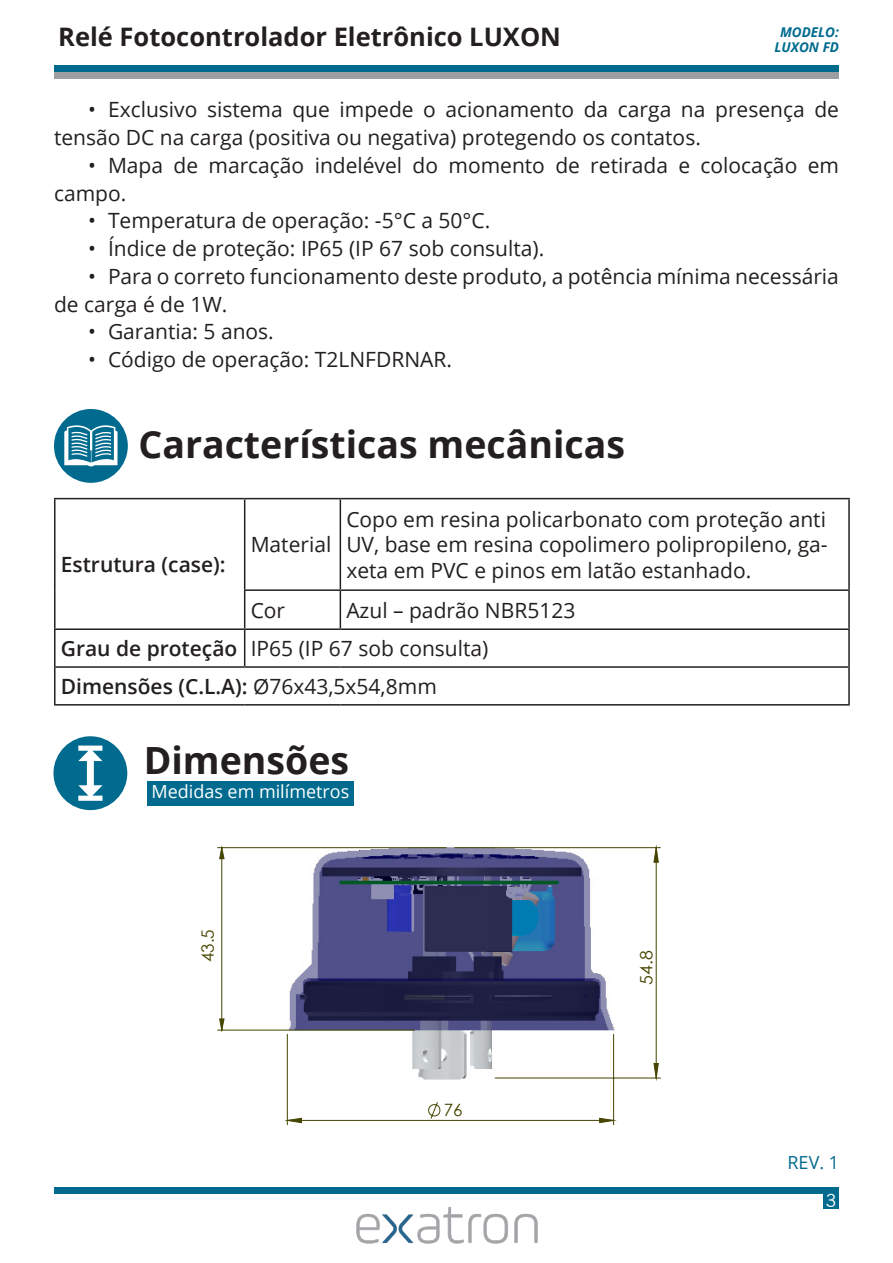
<style>
.page{position:relative;width:893px;height:1263px;background:#fff}
.page>*{position:absolute;margin:0;border:0;box-sizing:border-box;transform-origin:0 0}
.t1{font:700 37.5px "Open Sans";color:#231f20}
.t2{font:700 25.5px "Open Sans";color:#231f20}
.t3{font:21px/27.8px "Open Sans";color:#231f20}
.t4{font:600 21px "Open Sans";color:#231f20}
.t5{font:18px "Open Sans";color:#fff}
.t6{font:18px "Open Sans";color:#006b8f}
.t7{font:18px "News Gothic BT";color:#fff}
.t8{font:16.95px "Century Gothic";color:#454500}
.t9{font:16.95px "Century Gothic";color:#454500;scale:1.04 1}
.t10{font:italic 700 13.5px/15px "Open Sans";color:#006b8f;text-align:center}
.s1{font-weight:400}
</style>
<div class="page">
<div style="left:54px;top:1187px;width:785px;height:7px;background:#006b8f"></div>
<div style="left:823px;top:1194px;width:16px;height:15px;background:#006b8f"></div>
<img style="left:356px;top:1206px;width:182px;height:38px">
<div style="left:54px;top:65px;width:785px;height:6px;background:#006b8f"></div>
<div style="left:54px;top:72px;width:785px;height:7px;background:#9c9ea1"></div>
<div style="left:54px;top:409px;width:74px;height:74px;background:#006b8f;border-radius:50%"></div>
<svg style="left:64px;top:425px;width:53px;height:41px"></svg>
<hr style="left:54px;top:498px;width:191px;height:1px;background:#231f20">
<hr style="left:54px;top:499px;width:2px;height:91px;background:#231f20">
<hr style="left:245px;top:498px;width:95px;height:1px;background:#231f20">
<hr style="left:244px;top:499px;width:1px;height:90px;background:#231f20">
<hr style="left:340px;top:498px;width:510px;height:1px;background:#231f20">
<hr style="left:340px;top:499px;width:1px;height:90px;background:#231f20">
<hr style="left:848px;top:499px;width:2px;height:90px;background:#231f20">
<hr style="left:54px;top:590px;width:2px;height:38px;background:#231f20">
<hr style="left:244px;top:589px;width:96px;height:2px;background:#231f20">
<hr style="left:244px;top:591px;width:1px;height:37px;background:#231f20">
<hr style="left:340px;top:589px;width:510px;height:2px;background:#231f20">
<hr style="left:340px;top:591px;width:1px;height:37px;background:#231f20">
<hr style="left:848px;top:591px;width:2px;height:37px;background:#231f20">
<hr style="left:54px;top:628px;width:191px;height:2px;background:#231f20">
<hr style="left:54px;top:630px;width:2px;height:36px;background:#231f20">
<hr style="left:245px;top:628px;width:95px;height:2px;background:#231f20">
<hr style="left:244px;top:630px;width:1px;height:36px;background:#231f20">
<hr style="left:340px;top:628px;width:510px;height:2px;background:#231f20">
<hr style="left:848px;top:630px;width:2px;height:36px;background:#231f20">
<hr style="left:54px;top:666px;width:191px;height:2px;background:#231f20">
<hr style="left:54px;top:668px;width:2px;height:36px;background:#231f20">
<hr style="left:245px;top:666px;width:95px;height:2px;background:#231f20">
<hr style="left:340px;top:666px;width:510px;height:2px;background:#231f20">
<hr style="left:848px;top:668px;width:2px;height:36px;background:#231f20">
<hr style="left:54px;top:704px;width:191px;height:1px;background:#231f20">
<hr style="left:245px;top:704px;width:95px;height:1px;background:#231f20">
<hr style="left:340px;top:704px;width:510px;height:1px;background:#231f20">
<svg style="left:219px;top:847px;width:440px;height:276px"></svg>
<hr style="left:287px;top:1034px;width:1px;height:91px;background:#454500">
<hr style="left:613px;top:1034px;width:1px;height:91px;background:#454500">
<hr style="left:218px;top:1030px;width:196px;height:1px;background:#454500">
<hr style="left:218px;top:847px;width:228px;height:1px;background:#454500">
<hr style="left:495px;top:1078px;width:165px;height:1px;background:#454500">
<hr style="left:455px;top:847px;width:205px;height:1px;background:#454500">
<svg style="left:287px;top:1101px;width:327px;height:22px"></svg>
<svg style="left:220px;top:848px;width:4px;height:182px"></svg>
<svg style="left:654px;top:848px;width:4px;height:230px"></svg>
<div style="left:53px;top:736px;width:74px;height:74px;background:#006b8f;border-radius:50%"></div>
<svg style="left:78px;top:745px;width:24px;height:56px"></svg>
<div style="left:147px;top:782px;width:207px;height:24px;background:#006b8f"></div>
<p class="t2" style="left:58px;top:19px;width:504px">Relé Fotocontrolador Eletrônico LUXON</p>
<p class="t10" style="left:775px;top:24px;width:66px">MODELO:<br>LUXON FD</p>
<p class="t3" style="left:54px;top:95px;width:786px;text-indent:34px">• Exclusivo sistema que impede o acionamento da carga na presença de tensão DC na carga (positiva ou negativa) protegendo os contatos.</p>
<p class="t3" style="left:54px;top:151px;width:786px;text-indent:34px">• Mapa de marcação indelével do momento de retirada e colocação em campo.</p>
<p class="t3" style="left:88px;top:206px;width:404px">• Temperatura de operação: -5°C a 50°C.</p>
<p class="t3" style="left:88px;top:234px;width:458px">• Índice de proteção: IP65 (IP 67 sob consulta).</p>
<p class="t3" style="left:54px;top:262px;width:786px;text-indent:34px">• Para o correto funcionamento deste produto, a potência mínima necessária de carga é de 1W.</p>
<p class="t3" style="left:88px;top:317px;width:187px">• Garantia: 5 anos.</p>
<p class="t3" style="left:88px;top:345px;width:366px">• Código de operação: T2LNFDRNAR.</p>
<p class="t1" style="left:138px;top:418px;width:488px">Características mecânicas</p>
<p class="t4" style="left:61px;top:550px;width:166px">Estrutura (case):</p>
<p class="t3" style="left:251px;top:530px;width:82px">Material</p>
<p class="t3" style="left:346px;top:506px;width:483px;line-height:25.2px;text-align:justify">Copo em resina policarbonato com proteção anti UV, base em resina copolimero polipropileno, ga&shy;xeta em PVC e pinos em latão estanhado.</p>
<p class="t3" style="left:251px;top:596px;width:36px">Cor</p>
<p class="t3" style="left:346px;top:596px;width:231px">Azul – padrão NBR5123</p>
<p class="t4" style="left:61px;top:634px;width:178px">Grau de proteção</p>
<p class="t3" style="left:251px;top:634px;width:239px">IP65 (IP 67 sob consulta)</p>
<p class="t4" style="left:61px;top:672px;width:378px">Dimensões (C.L.A): <span class="s1">Ø76x43,5x54,8mm</span></p>
<p class="t1" style="left:144px;top:733px;width:207px">Dimensões</p>
<p class="t5" style="left:152px;top:779px;width:199px">Medidas em milímetros</p>
<p class="t8" style="left:196px;top:962px;width:34px;rotate:-90deg">43.5</p>
<p class="t8" style="left:444px;top:1098px;width:20px">76</p>
<p class="t9" style="left:634px;top:985px;width:35px;rotate:-90deg">54.8</p>
<p class="t6" style="left:787px;top:1150px;width:53px">REV. 1</p>
<p class="t7" style="left:826px;top:1190px;width:12px">3</p>
</div>
